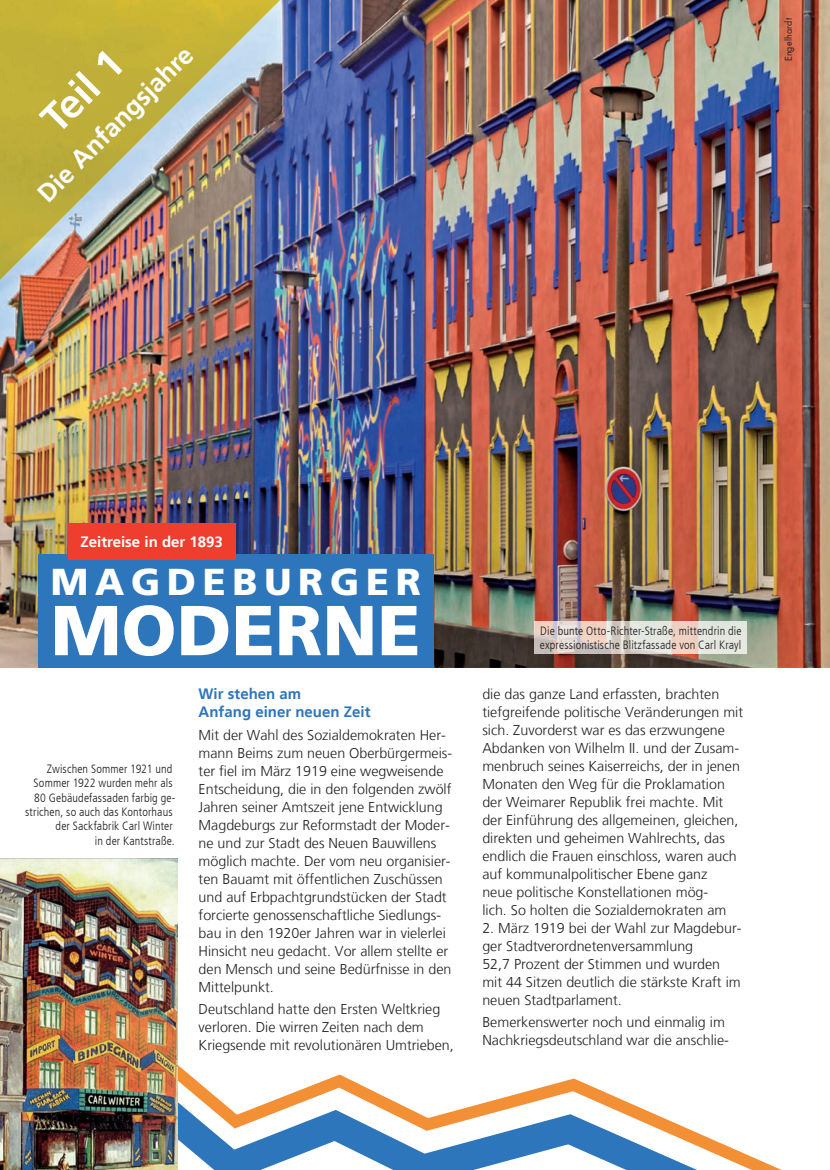
<style>
.page{position:relative;width:830px;height:1170px;background:#fff}
.page>*{position:absolute;margin:0;border:0;box-sizing:border-box;transform-origin:0 0}
.t1{font:900 70.5px "Frutiger LT Std";letter-spacing:.005em;color:#fff}
.t2{font:700 40.5px "Frutiger LT";color:#fff}
.t3{font:900 37.5px "Frutiger LT Std";letter-spacing:.18em;color:#fff}
.t4{font:700 25.5px "Frutiger LT";color:#fff}
.t5{font:700 15px/18px "Frutiger LT";color:#2e76bc}
.t6{font:700 15px "Frutiger LT";color:#fff}
.t7{font:300 14.25px/18px "Frutiger LT";color:#231f20}
.t8{font:300 condensed 12px/14.4px "Frutiger LT";letter-spacing:.01em;color:#231f20}
.t9{font:9px "Futura LT";letter-spacing:.02em;color:#231f20}
</style>
<div class="page">
<img style="left:0;top:0;width:829px;height:668px">
<img style="left:534px;top:621px;width:212px;height:32px">
<svg style="left:177px;top:1064px;width:602px;height:105px"></svg>
<svg style="left:177px;top:1102px;width:519px;height:67px"></svg>
<img style="left:0;top:858px;width:177px;height:311px">
<div style="left:38px;top:554px;width:395px;height:114px;background:#2e76bc"></div>
<div style="left:68px;top:522px;width:167px;height:37px;background:#ef3e2e"></div>
<img style="left:0;top:0;width:280px;height:280px">
<h3 class="t4" style="left:31px;top:187px;width:209px;rotate:-45deg">Die Anfangsjahre</h3>
<h2 class="t2" style="left:31px;top:108px;width:98px;rotate:-45deg">Teil 1</h2>
<p class="t9" style="left:782px;top:61px;width:45px;rotate:-90deg">Engelhardt</p>
<p class="t6" style="left:80px;top:532px;width:144px">Zeitreise in der 1893</p>
<h3 class="t3" style="left:51px;top:559px;width:371px">MAGDEBURGER</h3>
<h1 class="t1" style="left:51px;top:588px;width:371px">MODERNE</h1>
<p class="t8" style="left:25px;top:761px;width:152px;text-align:right">Zwischen Sommer 1921 und<br>Sommer 1922 wurden mehr als<br>80 Gebäudefassaden farbig ge&shy;strichen, so auch das Kontorhaus der Sackfabrik Carl Winter<br>in der Kantstraße.</p>
<p class="t5" style="left:198px;top:685px;width:173px">Wir stehen am<br>Anfang einer neuen Zeit</p>
<p class="t7" style="left:198px;top:726px;width:255px">Mit der Wahl des Sozialdemokraten Her&shy;mann Beims zum neuen Oberbürgermeis&shy;ter fiel im März 1919 eine wegweisende Entscheidung, die in den folgenden zwölf Jahren seiner Amtszeit jene Entwicklung Magdeburgs zur Reformstadt der Moder&shy;ne und zur Stadt des Neuen Bauwillens möglich machte. Der vom neu organisier&shy;ten Bauamt mit öffentlichen Zuschüssen und auf Erbpachtgrundstücken der Stadt forcierte genossenschaftliche Siedlungs&shy;bau in den 1920er Jahren war in vielerlei Hinsicht neu gedacht. Vor allem stellte er den Mensch und seine Bedürfnisse in den Mittelpunkt.</p>
<p class="t7" style="left:198px;top:1000px;width:256px">Deutschland hatte den Ersten Weltkrieg verloren. Die wirren Zeiten nach dem<br>Kriegsende mit revolutionären Umtrieben,</p>
<p class="t7" style="left:43px;top:1111px;width:17px">10</p>
<p class="t8" style="left:539px;top:623px;width:203px">Die bunte Otto-Richter-Straße, mittendrin die expressionistische Blitzfassade von Carl Krayl</p>
<p class="t7" style="left:482px;top:685px;width:262px">die das ganze Land erfassten, brachten tiefgreifende politische Veränderungen mit sich. Zuvorderst war es das erzwungene Abdanken von Wilhelm II. und der Zusam&shy;menbruch seines Kaiserreichs, der in jenen Monaten den Weg für die Proklamation der Weimarer Republik frei machte. Mit der Einführung des allgemeinen, gleichen, direkten und geheimen Wahlrechts, das endlich die Frauen einschloss, waren auch auf kommunalpolitischer Ebene ganz<br>neue politische Konstellationen mög-<br>lich. So holten die Sozialdemokraten am</p>
<p class="t7" style="left:482px;top:919px;width:260px">2. März 1919 bei der Wahl zur Magdebur&shy;ger Stadtverordnetenversammlung<br>52,7 Prozent der Stimmen und wurden mit 44 Sitzen deutlich die stärkste Kraft im neuen Stadtparlament.</p>
<p class="t7" style="left:482px;top:1013px;width:248px">Bemerkenswerter noch und einmalig im<br>Nachkriegsdeutschland war die anschlie-</p>
</div>
